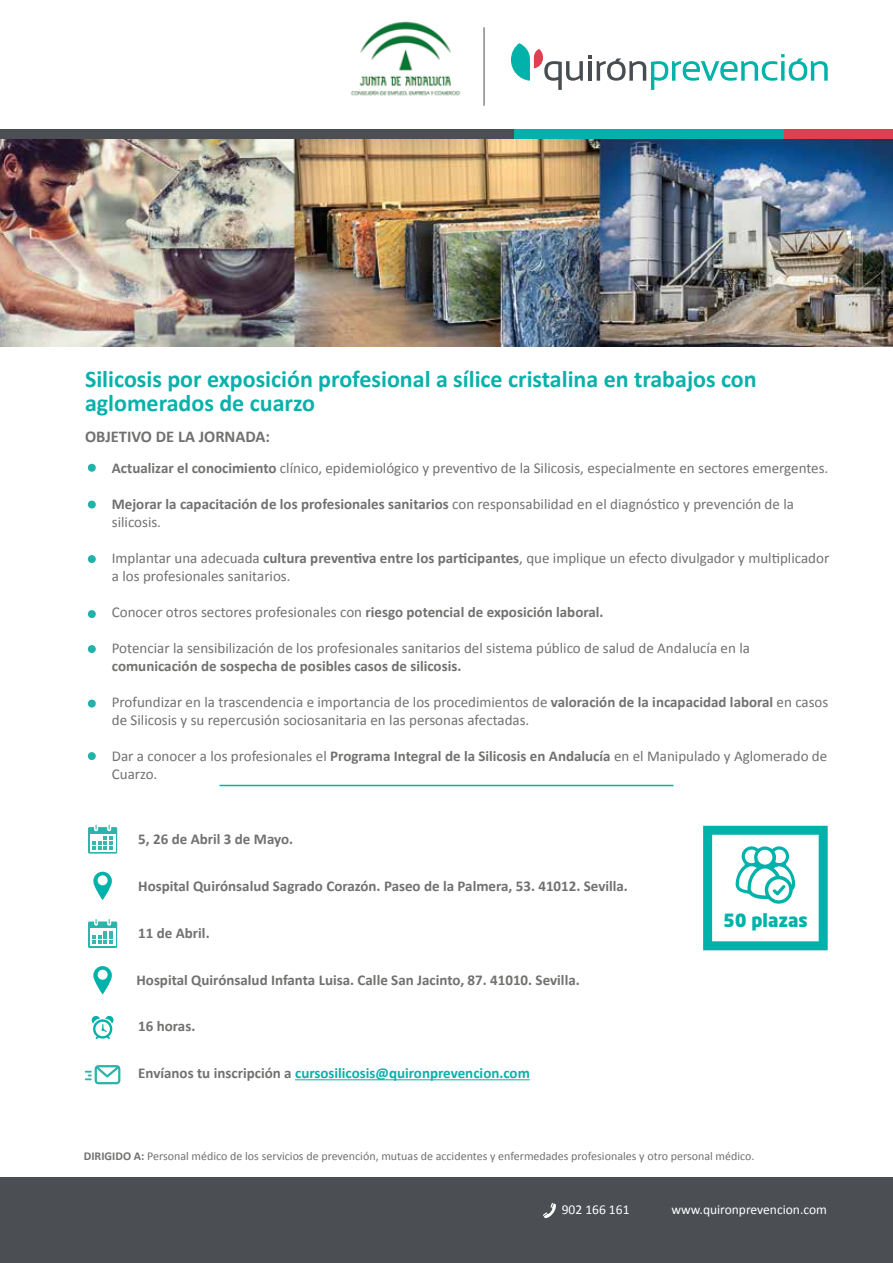
<style>
.page{position:relative;width:893px;height:1263px;background:#fff}
.page>*{position:absolute;margin:0;border:0;box-sizing:border-box;transform-origin:0 0}
.t1{font:700 24px/24px "Calibri";color:#08b1a9}
.t2{font:900 18px "Neo Sans";color:#00b2a9}
.t3{font:700 16.5px "Calibri";color:#717170}
.t4{font:15px/18px "Calibri";color:#717170}
.t5{font:700 15px "Calibri";color:#717170}
.t6{font:700 15px "Calibri";color:#08b1a9}
.t7{font:13.5px "Calibri";color:#fff}
.t8{font:12px "Calibri";color:#717170}
.s1{font-weight:700}
.s2{color:#717170}
</style>
<div class="page">
<img style="left:0;top:139px;width:893px;height:208px">
<div style="left:430px;top:129px;width:371px;height:10px;background:#00b2a9"></div>
<div style="left:784px;top:129px;width:109px;height:10px;background:#e03e52"></div>
<div style="left:0;top:129px;width:513px;height:10px;background:#4b4f54"></div>
<div style="left:0;top:1178px;width:893px;height:85px;background:#4b4f54"></div>
<svg style="left:543px;top:1203px;width:13px;height:15px"></svg>
<img style="left:350px;top:21px;width:111px;height:75px">
<hr style="left:484px;top:27px;width:1px;height:79px;background:#484d52">
<svg style="left:511px;top:43px;width:80px;height:47px"></svg>
<svg style="left:597px;top:54px;width:231px;height:36px"></svg>
<svg style="left:87px;top:463px;width:9px;height:9px"></svg>
<svg style="left:87px;top:500px;width:9px;height:9px"></svg>
<svg style="left:87px;top:555px;width:9px;height:8px"></svg>
<svg style="left:87px;top:610px;width:9px;height:8px"></svg>
<svg style="left:87px;top:645px;width:9px;height:8px"></svg>
<svg style="left:87px;top:699px;width:9px;height:9px"></svg>
<div style="left:88px;top:752px;width:8px;height:8px;background:#21b3a9;border-radius:50%"></div>
<div style="left:88px;top:827px;width:29px;height:27px;background:#2cb4ab"></div>
<svg style="left:90px;top:834px;width:25px;height:18px"></svg>
<svg style="left:92px;top:837px;width:21px;height:12px"></svg>
<svg style="left:94px;top:824px;width:4px;height:7px"></svg>
<svg style="left:107px;top:824px;width:4px;height:7px"></svg>
<svg style="left:92px;top:1016px;width:22px;height:23px"></svg>
<svg style="left:88px;top:921px;width:29px;height:27px"></svg>
<div style="left:90px;top:928px;width:25px;height:18px;background:#fff"></div>
<svg style="left:92px;top:919px;width:21px;height:25px"></svg>
<svg style="left:93px;top:966px;width:19px;height:28px"></svg>
<svg style="left:93px;top:872px;width:19px;height:28px"></svg>
<hr style="left:220px;top:785px;width:453px;height:1px;background:#00b2a9">
<hr style="left:295px;top:1079px;width:235px;height:1px;background:#08b1a9">
<svg style="left:85px;top:1065px;width:35px;height:19px"></svg>
<svg style="left:703px;top:826px;width:125px;height:124px"></svg>
<h1 class="t1" style="left:85px;top:366px;width:673px">Silicosis por exposición profesional a sílice cristalina en trabajos con aglomerados de cuarzo</h1>
<p class="t3" style="left:85px;top:425px;width:187px">OBJETIVO DE LA JORNADA:</p>
<p class="t4" style="left:112px;top:459px;width:718px"><span class="s1">Actualizar el conocimiento</span> clínico, epidemiológico y preventivo de la Silicosis, especialmente en sectores emergentes.</p>
<p class="t4" style="left:112px;top:495px;width:684px"><span class="s1">Mejorar la capacitación de los profesionales sanitarios</span> con responsabilidad en el diagnóstico y prevención de la silicosis.</p>
<p class="t4" style="left:112px;top:549px;width:719px">Implantar una adecuada <span class="s1">cultura preventiva entre los participantes</span>, que implique un efecto divulgador y multiplicador a los profesionales sanitarios.</p>
<p class="t4" style="left:112px;top:603px;width:493px">Conocer otros sectores profesionales con <span class="s1">riesgo potencial de exposición laboral.</span></p>
<p class="t4" style="left:112px;top:639px;width:640px">Potenciar la sensibilización de los profesionales sanitarios del sistema público de salud de Andalucía en la</p>
<p class="t5" style="left:112px;top:655px;width:351px">comunicación de sospecha de posibles casos de silicosis.</p>
<p class="t4" style="left:112px;top:693px;width:718px">Profundizar en la trascendencia e importancia de los procedimientos de <span class="s1">valoración de la incapacidad laboral</span> en casos de Silicosis y su repercusión sociosanitaria en las personas afectadas.</p>
<p class="t4" style="left:112px;top:747px;width:717px">Dar a conocer a los profesionales el <span class="s1">Programa Integral de la Silicosis en Andalucía</span> en el Manipulado y Aglomerado de<br>Cuarzo.</p>
<p class="t5" style="left:138px;top:829px;width:156px">5, 26 de Abril 3 de Mayo.</p>
<p class="t5" style="left:138px;top:875px;width:491px">Hospital Quirónsalud Sagrado Corazón. Paseo de la Palmera, 53. 41012. Sevilla.</p>
<p class="t5" style="left:138px;top:922px;width:73px">11 de Abril.</p>
<p class="t5" style="left:136px;top:969px;width:445px">Hospital Quirónsalud Infanta Luisa. Calle San Jacinto, 87. 41010. Sevilla.</p>
<p class="t5" style="left:138px;top:1016px;width:59px">16 horas.</p>
<p class="t6" style="left:138px;top:1062px;width:393px"><span class="s2">Envíanos tu inscripción a</span> cursosilicosis@quironprevencion.com</p>
<p class="t2" style="left:723px;top:908px;width:86px">50 plazas</p>
<p class="t8" style="left:84px;top:1148px;width:672px"><span class="s1">DIRIGIDO A:</span> Personal médico de los servicios de prevención, mutuas de accidentes y enfermedades profesionales y otro personal médico.</p>
<p class="t7" style="left:562px;top:1201px;width:69px">902 166 161</p>
<p class="t7" style="left:671px;top:1200px;width:157px">www.quironprevencion.com</p>
</div>
